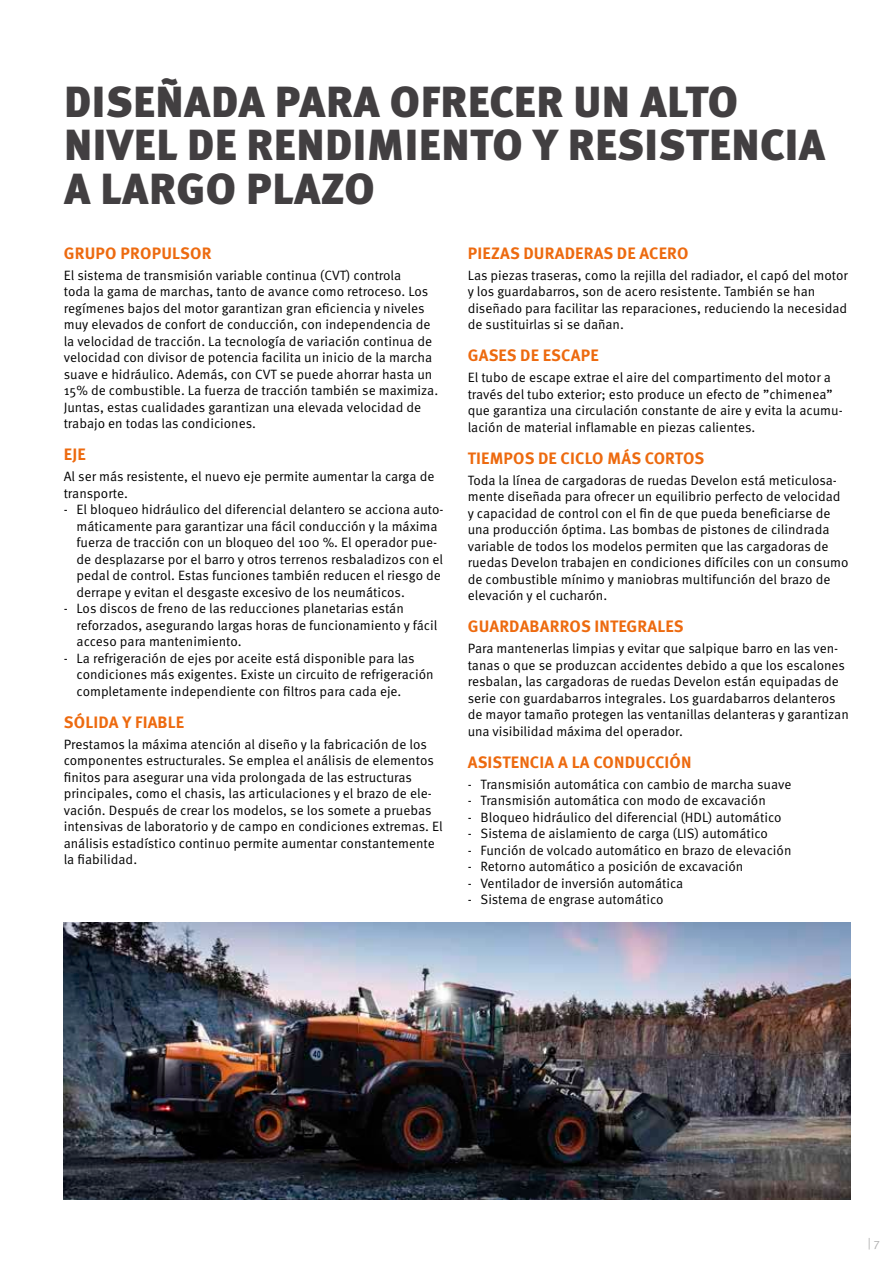
<style>
.page{position:relative;width:893px;height:1263px;background:#fff}
.page>*{position:absolute;margin:0;border:0;box-sizing:border-box;transform-origin:0 0}
.t1{font:900 43.5px/43.5px "Meta Pro";letter-spacing:.01em;color:#423f41}
.t2{font:700 16.5px "Meta Pro";letter-spacing:.01em;color:#ed6a0f}
.t3{font:13.5px/16.5px "Meta Pro Norm";color:#000}
.t4{font:12px "Meta Pro Norm";color:#b2b2b2}
</style>
<div class="page">
<img style="left:64px;top:923px;width:786px;height:276px">
<h1 class="t1" style="left:64px;top:78px;width:763px">DISEÑADA PARA OFRECER UN ALTO<br>NIVEL DE RENDIMIENTO Y RESISTENCIA<br>A LARGO PLAZO</h1>
<p class="t2" style="left:64px;top:240px;width:149px">GRUPO PROPULSOR</p>
<p class="t3" style="left:64px;top:266px;width:376px">El sistema de transmisión variable continua (CVT) controla<br>toda la gama de marchas, tanto de avance como retroceso. Los regímenes bajos del motor garantizan gran eficiencia y niveles muy elevados de confort de conducción, con independencia de la velocidad de tracción. La tecnología de variación continua de velocidad con divisor de potencia facilita un inicio de la marcha suave e hidráulico. Además, con CVT se puede ahorrar hasta un 15% de combustible. La fuerza de tracción también se maximiza.<br>Juntas, estas cualidades garantizan una elevada velocidad de trabajo en todas las condiciones.</p>
<p class="t2" style="left:64px;top:442px;width:23px">EJE</p>
<p class="t3" style="left:64px;top:467px;width:372px">Al ser más resistente, el nuevo eje permite aumentar la carga de transporte.</p>
<p class="t3" style="left:77px;top:500px;width:369px;text-indent:-13px">- El bloqueo hidráulico del diferencial delantero se acciona auto&shy;máticamente para garantizar una fácil conducción y la máxima fuerza de tracción con un bloqueo del 100 %. El operador pue&shy;de desplazarse por el barro y otros terrenos resbaladizos con el pedal de control. Estas funciones también reducen el riesgo de derrape y evitan el desgaste excesivo de los neumáticos.</p>
<p class="t3" style="left:77px;top:599px;width:362px;text-indent:-13px">- Los discos de freno de las reducciones planetarias están reforzados, asegurando largas horas de funcionamiento y fácil acceso para mantenimiento.</p>
<p class="t3" style="left:77px;top:649px;width:359px;text-indent:-13px">- La refrigeración de ejes por aceite está disponible para las condiciones más exigentes. Existe un circuito de refrigeración completamente independiente con filtros para cada eje.</p>
<p class="t2" style="left:64px;top:709px;width:122px">SÓLIDA Y FIABLE</p>
<p class="t3" style="left:64px;top:735px;width:381px">Prestamos la máxima atención al diseño y la fabricación de los componentes estructurales. Se emplea el análisis de elementos finitos para asegurar una vida prolongada de las estructuras principales, como el chasis, las articulaciones y el brazo de ele&shy;vación. Después de crear los modelos, se los somete a pruebas intensivas de laboratorio y de campo en condiciones extremas. El análisis estadístico continuo permite aumentar constantemente la fiabilidad.</p>
<p class="t2" style="left:468px;top:240px;width:222px">PIEZAS DURADERAS DE ACERO</p>
<p class="t3" style="left:468px;top:266px;width:382px">Las piezas traseras, como la rejilla del radiador, el capó del motor y los guardabarros, son de acero resistente. También se han diseñado para facilitar las reparaciones, reduciendo la necesidad de sustituirlas si se dañan.</p>
<p class="t2" style="left:468px;top:343px;width:132px">GASES DE ESCAPE</p>
<p class="t3" style="left:468px;top:368px;width:377px">El tubo de escape extrae el aire del compartimento del motor a través del tubo exterior; esto produce un efecto de ”chimenea” que garantiza una circulación constante de aire y evita la acumu&shy;lación de material inflamable en piezas calientes.</p>
<p class="t2" style="left:468px;top:445px;width:238px">TIEMPOS DE CICLO MÁS CORTOS</p>
<p class="t3" style="left:468px;top:471px;width:382px">Toda la línea de cargadoras de ruedas Develon está meticulosa&shy;mente diseñada para ofrecer un equilibrio perfecto de velocidad y capacidad de control con el fin de que pueda beneficiarse de una producción óptima. Las bombas de pistones de cilindrada variable de todos los modelos permiten que las cargadoras de ruedas Develon trabajen en condiciones difíciles con un consumo de combustible mínimo y maniobras multifunción del brazo de elevación y el cucharón.</p>
<p class="t2" style="left:468px;top:614px;width:217px">GUARDABARROS INTEGRALES</p>
<p class="t3" style="left:468px;top:639px;width:383px">Para mantenerlas limpias y evitar que salpique barro en las ven&shy;tanas o que se produzcan accidentes debido a que los escalones resbalan, las cargadoras de ruedas Develon están equipadas de serie con guardabarros integrales. Los guardabarros delanteros de mayor tamaño protegen las ventanillas delanteras y garantizan una visibilidad máxima del operador.</p>
<p class="t2" style="left:468px;top:749px;width:225px">ASISTENCIA A LA CONDUCCIÓN</p>
<p class="t3" style="left:468px;top:775px;width:325px">- Transmisión automática con cambio de marcha suave</p>
<p class="t3" style="left:468px;top:791px;width:300px">- Transmisión automática con modo de excavación</p>
<p class="t3" style="left:468px;top:808px;width:315px">- Bloqueo hidráulico del diferencial (HDL) automático</p>
<p class="t3" style="left:468px;top:824px;width:302px">- Sistema de aislamiento de carga (LIS) automático</p>
<p class="t3" style="left:468px;top:841px;width:325px">- Función de volcado automático en brazo de elevación</p>
<p class="t3" style="left:468px;top:857px;width:277px">- Retorno automático a posición de excavación</p>
<p class="t3" style="left:468px;top:874px;width:217px">- Ventilador de inversión automática</p>
<p class="t3" style="left:468px;top:890px;width:197px">- Sistema de engrase automático</p>
<p class="t4" style="left:868px;top:1233px;width:13px">| 7</p>
</div>
